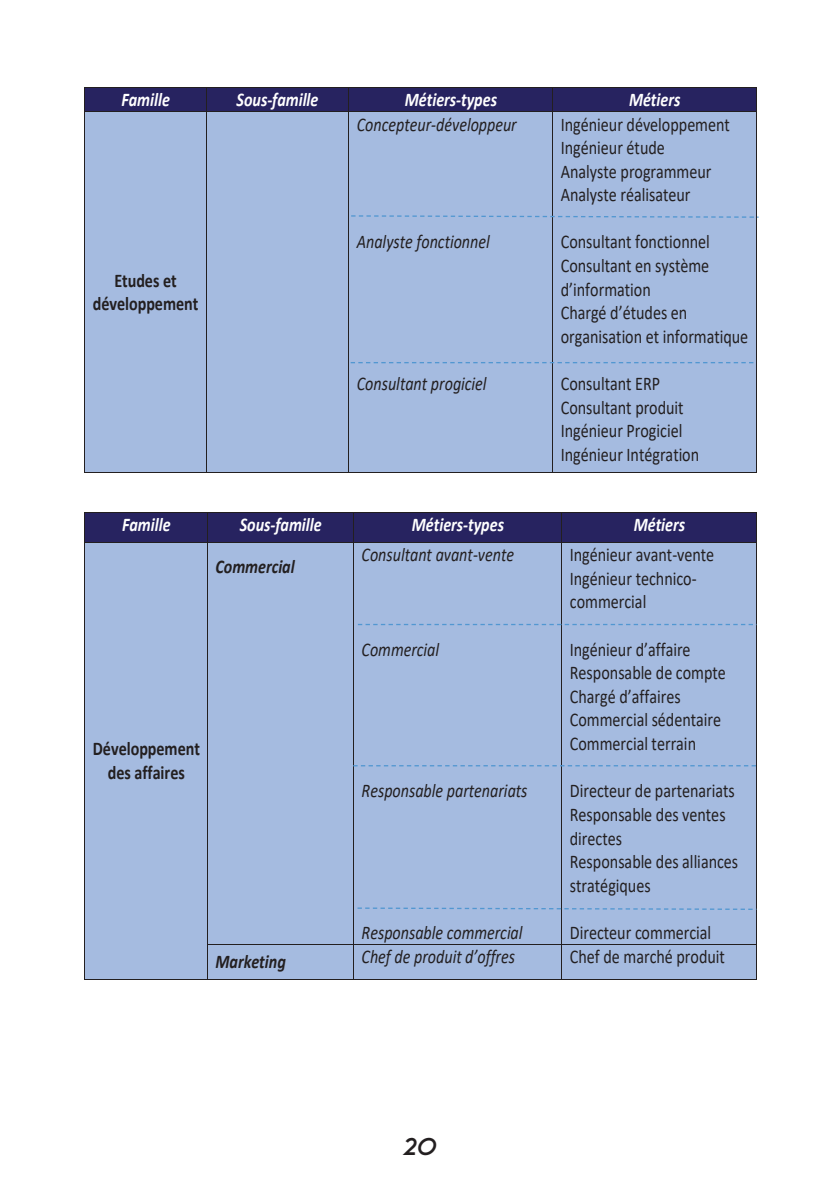
<style>
.page{position:relative;width:840px;height:1191px;background:#fff}
.page>*{position:absolute;margin:0;border:0;box-sizing:border-box;transform-origin:0 0}
.t1{font:italic 700 24px "Ashby";color:#231f20}
.t2{font:19.4px/23.6px "Calibri";color:#231f20;scale:.83 1}
.t3{font:italic 19.4px "Calibri";color:#231f20;scale:.83 1}
.t4{font:italic 700 19.4px "Calibri";color:#fff;scale:.83 1}
.t5{font:700 19.4px/23.6px "Calibri";letter-spacing:-.005em;color:#231f20;text-align:center;scale:.83 1}
.t6{font:italic 700 19.4px "Calibri";color:#231f20;scale:.83 1}
</style>
<div class="page">
<div style="left:85px;top:513px;width:122px;height:29px;background:#272360"></div>
<div style="left:208px;top:513px;width:145px;height:29px;background:#272360"></div>
<div style="left:354px;top:513px;width:207px;height:29px;background:#272360"></div>
<div style="left:562px;top:513px;width:194px;height:29px;background:#272360"></div>
<hr style="left:85px;top:512px;width:122px;height:1px;background:#231f20">
<hr style="left:208px;top:512px;width:145px;height:1px;background:#231f20">
<hr style="left:354px;top:512px;width:207px;height:1px;background:#231f20">
<hr style="left:562px;top:512px;width:194px;height:1px;background:#231f20">
<div style="left:85px;top:543px;width:122px;height:435px;background:#a5bbe0"></div>
<div style="left:208px;top:543px;width:145px;height:401px;background:#a5bbe0"></div>
<div style="left:354px;top:543px;width:207px;height:401px;background:#a5bbe0"></div>
<div style="left:562px;top:543px;width:194px;height:401px;background:#a5bbe0"></div>
<svg style="left:84px;top:512px;width:1px;height:31px"></svg>
<hr style="left:85px;top:542px;width:122px;height:1px;background:#231f20">
<svg style="left:207px;top:512px;width:1px;height:31px"></svg>
<hr style="left:208px;top:542px;width:145px;height:1px;background:#231f20">
<svg style="left:353px;top:512px;width:1px;height:31px"></svg>
<hr style="left:354px;top:542px;width:207px;height:1px;background:#231f20">
<svg style="left:561px;top:512px;width:1px;height:31px"></svg>
<hr style="left:562px;top:542px;width:194px;height:1px;background:#231f20">
<svg style="left:756px;top:512px;width:1px;height:31px"></svg>
<hr style="left:84px;top:543px;width:1px;height:401px;background:#231f20">
<hr style="left:207px;top:543px;width:1px;height:401px;background:#231f20">
<hr style="left:353px;top:543px;width:1px;height:401px;background:#231f20">
<hr style="left:561px;top:543px;width:1px;height:401px;background:#231f20">
<hr style="left:756px;top:543px;width:1px;height:401px;background:#231f20">
<div style="left:208px;top:945px;width:145px;height:33px;background:#a5bbe0"></div>
<div style="left:354px;top:945px;width:207px;height:33px;background:#a5bbe0"></div>
<div style="left:562px;top:945px;width:194px;height:33px;background:#a5bbe0"></div>
<hr style="left:208px;top:944px;width:145px;height:1px;background:#231f20">
<hr style="left:354px;top:944px;width:207px;height:1px;background:#231f20">
<hr style="left:562px;top:944px;width:194px;height:1px;background:#231f20">
<hr style="left:84px;top:945px;width:1px;height:33px;background:#231f20">
<hr style="left:85px;top:978px;width:122px;height:1px;background:#231f20">
<hr style="left:207px;top:945px;width:1px;height:33px;background:#231f20">
<hr style="left:208px;top:978px;width:145px;height:1px;background:#231f20">
<hr style="left:353px;top:945px;width:1px;height:33px;background:#231f20">
<hr style="left:354px;top:978px;width:207px;height:1px;background:#231f20">
<hr style="left:561px;top:945px;width:1px;height:33px;background:#231f20">
<hr style="left:562px;top:978px;width:194px;height:1px;background:#231f20">
<hr style="left:756px;top:945px;width:1px;height:33px;background:#231f20">
<div style="left:85px;top:88px;width:121px;height:24px;background:#272360"></div>
<div style="left:206px;top:88px;width:142px;height:24px;background:#272360"></div>
<div style="left:349px;top:88px;width:203px;height:24px;background:#272360"></div>
<div style="left:553px;top:88px;width:202px;height:24px;background:#272360"></div>
<hr style="left:85px;top:87px;width:121px;height:1px;background:#231f20">
<hr style="left:206px;top:87px;width:142px;height:1px;background:#231f20">
<hr style="left:349px;top:87px;width:203px;height:1px;background:#231f20">
<hr style="left:553px;top:87px;width:202px;height:1px;background:#231f20">
<div style="left:85px;top:112px;width:121px;height:360px;background:#a5bbe0"></div>
<div style="left:206px;top:112px;width:142px;height:360px;background:#a5bbe0"></div>
<div style="left:349px;top:112px;width:203px;height:360px;background:#a5bbe0"></div>
<div style="left:553px;top:112px;width:202px;height:360px;background:#a5bbe0"></div>
<svg style="left:84px;top:87px;width:1px;height:25px"></svg>
<hr style="left:85px;top:112px;width:121px;height:1px;background:#231f20">
<svg style="left:206px;top:88px;width:1px;height:24px"></svg>
<hr style="left:206px;top:112px;width:142px;height:1px;background:#231f20">
<svg style="left:348px;top:87px;width:1px;height:25px"></svg>
<hr style="left:349px;top:112px;width:203px;height:1px;background:#231f20">
<svg style="left:552px;top:87px;width:1px;height:25px"></svg>
<hr style="left:553px;top:112px;width:202px;height:1px;background:#231f20">
<svg style="left:755px;top:87px;width:1px;height:25px"></svg>
<hr style="left:84px;top:112px;width:1px;height:360px;background:#231f20">
<hr style="left:85px;top:472px;width:121px;height:1px;background:#231f20">
<hr style="left:206px;top:112px;width:1px;height:360px;background:#231f20">
<hr style="left:206px;top:472px;width:142px;height:1px;background:#231f20">
<hr style="left:348px;top:112px;width:1px;height:360px;background:#231f20">
<hr style="left:349px;top:472px;width:203px;height:1px;background:#231f20">
<hr style="left:552px;top:112px;width:1px;height:360px;background:#231f20">
<hr style="left:553px;top:472px;width:202px;height:1px;background:#231f20">
<hr style="left:755px;top:112px;width:1px;height:360px;background:#231f20">
<svg style="left:351px;top:215px;width:408px;height:3px"></svg>
<svg style="left:350px;top:362px;width:404px;height:1px"></svg>
<svg style="left:353px;top:765px;width:403px;height:1px"></svg>
<svg style="left:357px;top:907px;width:400px;height:3px"></svg>
<svg style="left:358px;top:624px;width:395px;height:1px"></svg>
<p class="t4" style="left:121px;top:86px;width:60px">Famille</p>
<p class="t4" style="left:236px;top:86px;width:100px">Sous-famille</p>
<p class="t4" style="left:404px;top:86px;width:112px">Métiers-types</p>
<p class="t4" style="left:628px;top:86px;width:63px">Métiers</p>
<p class="t5" style="left:93px;top:268px;width:129px">Etudes et développement</p>
<p class="t3" style="left:357px;top:111px;width:194px">Concepteur-développeur</p>
<p class="t3" style="left:357px;top:228px;width:161px">Analyste fonctionnel</p>
<p class="t3" style="left:357px;top:370px;width:158px">Consultant progiciel</p>
<p class="t2" style="left:560px;top:112px;width:205px">Ingénieur développement<br>Ingénieur étude<br>Analyste programmeur<br>Analyste réalisateur</p>
<p class="t2" style="left:560px;top:230px;width:227px">Consultant fonctionnel<br>Consultant en système d’information<br>Chargé d’études en organisation et informatique</p>
<p class="t2" style="left:560px;top:371px;width:168px">Consultant ERP<br>Consultant produit<br>Ingénieur Progiciel<br>Ingénieur Intégration</p>
<p class="t4" style="left:122px;top:511px;width:60px">Famille</p>
<p class="t4" style="left:239px;top:511px;width:100px">Sous-famille</p>
<p class="t4" style="left:411px;top:511px;width:112px">Métiers-types</p>
<p class="t4" style="left:633px;top:511px;width:63px">Métiers</p>
<p class="t5" style="left:93px;top:736px;width:130px">Développement des affaires</p>
<p class="t6" style="left:215px;top:553px;width:97px">Commercial</p>
<p class="t3" style="left:361px;top:541px;width:185px">Consultant avant-vente</p>
<p class="t3" style="left:361px;top:636px;width:95px">Commercial</p>
<p class="t3" style="left:361px;top:777px;width:201px">Responsable partenariats</p>
<p class="t3" style="left:361px;top:919px;width:195px">Responsable commercial</p>
<p class="t2" style="left:569px;top:542px;width:175px">Ingénieur avant-vente<br>Ingénieur technico&shy;commercial</p>
<p class="t2" style="left:569px;top:637px;width:189px">Ingénieur d’affaire<br>Responsable de compte<br>Chargé d’affaires<br>Commercial sédentaire<br>Commercial terrain</p>
<p class="t2" style="left:569px;top:778px;width:204px">Directeur de partenariats<br>Responsable des ventes directes<br>Responsable des alliances stratégiques</p>
<p class="t2" style="left:569px;top:920px;width:172px">Directeur commercial</p>
<p class="t6" style="left:215px;top:948px;width:86px">Marketing</p>
<p class="t3" style="left:361px;top:943px;width:186px">Chef de produit d’offres</p>
<p class="t2" style="left:569px;top:944px;width:188px">Chef de marché produit</p>
<p class="t1" style="left:402px;top:1131px;width:36px">20</p>
</div>
